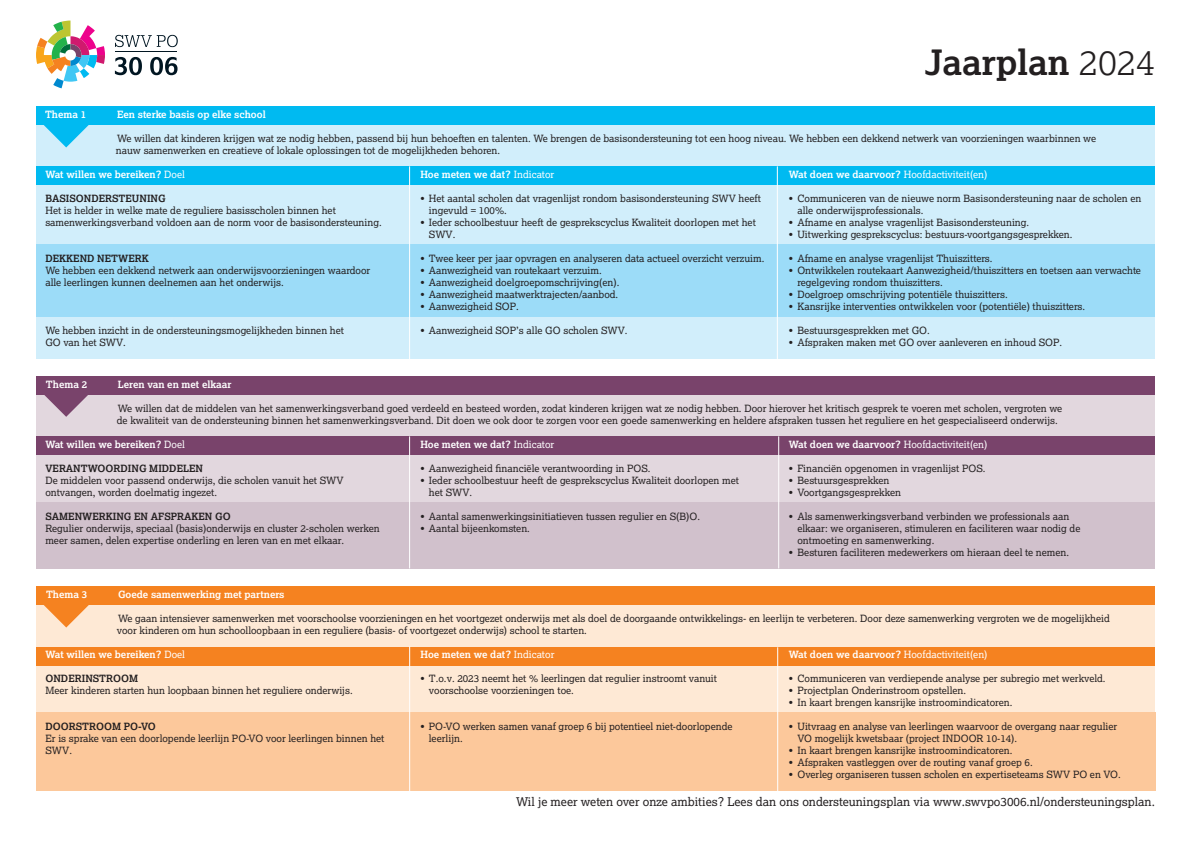
<style>
.page{position:relative;width:1191px;height:842px;background:#fff}
.page>*{position:absolute;margin:0;border:0;box-sizing:border-box;transform-origin:0 0}
.t1{font:700 35px "Lexia";color:#231f20}
.t2{font:12px "Lexia";color:#231f20}
.t3{font:10px/12px "Lexia";color:#231f20}
.t4{font:700 10px "Lexia";color:#fff}
.t5{font:10px "Lexia";color:#fff}
.t6{font:700 10px "Lexia";color:#231f20}
.s1{font-weight:300}
.s2{font-weight:400}
.s3{font-weight:700}
</style>
<div class="page">
<div style="left:36px;top:113px;width:1119px;height:245px;background:#d1eefb"></div>
<div style="left:36px;top:166px;width:1119px;height:18px;background:#00baf1"></div>
<div style="left:36px;top:106px;width:1119px;height:18px;background:#00baf1"></div>
<div style="left:36px;top:244px;width:1119px;height:72px;background:#9cdcf8"></div>
<hr style="left:777px;top:166px;width:1px;height:195px;background:#fff">
<hr style="left:409px;top:166px;width:1px;height:195px;background:#fff">
<div style="left:36px;top:394px;width:1119px;height:162px;background:#e2d7de"></div>
<div style="left:36px;top:502px;width:1119px;height:66px;background:#d1c1cc"></div>
<div style="left:36px;top:436px;width:1118px;height:19px;background:#79436b"></div>
<div style="left:36px;top:376px;width:1119px;height:18px;background:#79436b"></div>
<hr style="left:778px;top:436px;width:1px;height:132px;background:#fff">
<hr style="left:409px;top:436px;width:1px;height:132px;background:#fff">
<div style="left:36px;top:598px;width:1119px;height:186px;background:#fee9d5"></div>
<div style="left:36px;top:712px;width:1119px;height:78px;background:#fcc89b"></div>
<div style="left:36px;top:586px;width:1119px;height:18px;background:#f58220"></div>
<div style="left:36px;top:647px;width:1119px;height:18px;background:#f58220"></div>
<hr style="left:409px;top:646px;width:1px;height:163px;background:#fff">
<hr style="left:777px;top:647px;width:1px;height:180px;background:#fff">
<svg style="left:36px;top:21px;width:69px;height:67px"></svg>
<svg style="left:115px;top:57px;width:27px;height:18px"></svg>
<svg style="left:150px;top:57px;width:27px;height:18px"></svg>
<svg style="left:115px;top:35px;width:63px;height:12px"></svg>
<hr style="left:115px;top:52px;width:62px;height:1px;background:#011622">
<svg style="left:43px;top:124px;width:46px;height:23px"></svg>
<svg style="left:43px;top:394px;width:46px;height:23px"></svg>
<svg style="left:43px;top:604px;width:46px;height:23px"></svg>
<p class="t1" style="left:925px;top:40px;width:232px">Jaarplan <span class="s1">2024</span></p>
<p class="t4" style="left:45px;top:108px;width:43px">Thema 1</p>
<p class="t4" style="left:117px;top:108px;width:150px">Een sterke basis op elke school</p>
<p class="t3" style="left:116px;top:132px;width:981px">We willen dat kinderen krijgen wat ze nodig hebben, passend bij hun behoeften en talenten. We brengen de basisondersteuning tot een hoog niveau. We hebben een dekkend netwerk van voorzieningen waarbinnen we nauw samenwerken en creatieve of lokale oplossingen tot de mogelijkheden behoren.</p>
<p class="t4" style="left:420px;top:168px;width:135px">Hoe meten we dat? <span class="s2">Indicator</span></p>
<p class="t3" style="left:429px;top:192px;width:334px;text-indent:-9px">• Het aantal scholen dat vragenlijst rondom basisondersteuning SWV heeft ingevuld = 100%.</p>
<p class="t3" style="left:429px;top:216px;width:328px;text-indent:-9px">• Ieder schoolbestuur heeft de gesprekscyclus Kwaliteit doorlopen met het<br>SWV.</p>
<p class="t3" style="left:420px;top:252px;width:345px">• Twee keer per jaar opvragen en analyseren data actueel overzicht verzuim.</p>
<p class="t3" style="left:420px;top:264px;width:183px">• Aanwezigheid van routekaart verzuim.</p>
<p class="t3" style="left:420px;top:276px;width:200px">• Aanwezigheid doelgroepomschrijving(en).</p>
<p class="t3" style="left:420px;top:288px;width:199px">• Aanwezigheid maatwerktrajecten/aanbod.</p>
<p class="t3" style="left:420px;top:300px;width:100px">• Aanwezigheid SOP.</p>
<p class="t3" style="left:420px;top:324px;width:209px">• Aanwezigheid SOP’s alle GO scholen SWV.</p>
<p class="t5" style="left:789px;top:168px;width:200px"><span class="s3">Wat doen we daarvoor?</span> Hoofdactiviteit(en)</p>
<p class="t3" style="left:797px;top:192px;width:345px;text-indent:-9px">• Communiceren van de nieuwe norm Basisondersteuning naar de scholen en alle onderwijsprofessionals.</p>
<p class="t3" style="left:789px;top:216px;width:242px">• Afname en analyse vragenlijst Basisondersteuning.</p>
<p class="t3" style="left:789px;top:228px;width:285px">• Uitwerking gesprekscyclus: bestuurs-voortgangsgesprekken.</p>
<p class="t3" style="left:789px;top:252px;width:205px">• Afname en analyse vragenlijst Thuiszitters.</p>
<p class="t3" style="left:797px;top:264px;width:345px;text-indent:-9px">• Ontwikkelen routekaart Aanwezigheid/thuiszitters en toetsen aan verwachte regelgeving rondom thuiszitters.</p>
<p class="t3" style="left:789px;top:288px;width:220px">• Doelgroep omschrijving potentiële thuiszitters.</p>
<p class="t3" style="left:789px;top:300px;width:298px">• Kansrijke interventies ontwikkelen voor (potentiële) thuiszitters.</p>
<p class="t3" style="left:789px;top:324px;width:142px">• Bestuursgesprekken met GO.</p>
<p class="t3" style="left:789px;top:336px;width:275px">• Afspraken maken met GO over aanleveren en inhoud SOP.</p>
<p class="t4" style="left:45px;top:168px;width:141px">Wat willen we bereiken? <span class="s2">Doel</span></p>
<p class="t6" style="left:45px;top:192px;width:122px">BASISONDERSTEUNING</p>
<p class="t3" style="left:45px;top:204px;width:338px">Het is helder in welke mate de reguliere basisscholen binnen het samenwerkingsverband voldoen aan de norm voor de basisondersteuning.</p>
<p class="t6" style="left:45px;top:252px;width:105px">DEKKEND NETWERK</p>
<p class="t3" style="left:45px;top:264px;width:326px">We hebben een dekkend netwerk aan onderwijsvoorzieningen waardoor alle leerlingen kunnen deelnemen aan het onderwijs.</p>
<p class="t3" style="left:45px;top:324px;width:300px">We hebben inzicht in de ondersteuningsmogelijkheden binnen het<br>GO van het SWV.</p>
<p class="t4" style="left:46px;top:378px;width:43px">Thema 2</p>
<p class="t4" style="left:118px;top:378px;width:115px">Leren van en met elkaar</p>
<p class="t3" style="left:117px;top:402px;width:947px">We willen dat de middelen van het samenwerkingsverband goed verdeeld en besteed worden, zodat kinderen krijgen wat ze nodig hebben. Door hierover het kritisch gesprek te voeren met scholen, vergroten we de kwaliteit van de ondersteuning binnen het samenwerkingsverband. Dit doen we ook door te zorgen voor een goede samenwerking en heldere afspraken tussen het reguliere en het gespecialiseerd onderwijs.</p>
<p class="t4" style="left:420px;top:438px;width:135px">Hoe meten we dat? <span class="s2">Indicator</span></p>
<p class="t3" style="left:420px;top:462px;width:232px">• Aanwezigheid financiële verantwoording in POS.</p>
<p class="t3" style="left:429px;top:474px;width:312px;text-indent:-9px">• Ieder schoolbestuur heeft de gesprekscyclus Kwaliteit doorlopen met het SWV.</p>
<p class="t3" style="left:420px;top:510px;width:281px">• Aantal samenwerkingsinitiatieven tussen regulier en S(B)O.</p>
<p class="t3" style="left:420px;top:522px;width:111px">• Aantal bijeenkomsten.</p>
<p class="t5" style="left:789px;top:438px;width:200px"><span class="s3">Wat doen we daarvoor?</span> Hoofdactiviteit(en)</p>
<p class="t3" style="left:789px;top:462px;width:198px">• Financiën opgenomen in vragenlijst POS.</p>
<p class="t3" style="left:789px;top:474px;width:102px">• Bestuursgesprekken</p>
<p class="t3" style="left:789px;top:486px;width:114px">• Voortgangsgesprekken</p>
<p class="t3" style="left:797px;top:510px;width:284px;text-indent:-9px">• Als samenwerkingsverband verbinden we professionals aan elkaar: we organiseren, stimuleren en faciliteren waar nodig de ontmoeting en samenwerking.</p>
<p class="t3" style="left:789px;top:546px;width:282px">• Besturen faciliteren medewerkers om hieraan deel te nemen.</p>
<p class="t4" style="left:45px;top:438px;width:141px">Wat willen we bereiken? <span class="s2">Doel</span></p>
<p class="t6" style="left:45px;top:462px;width:159px">VERANTWOORDING MIDDELEN</p>
<p class="t3" style="left:45px;top:474px;width:300px">De middelen voor passend onderwijs, die scholen vanuit het SWV ontvangen, worden doelmatig ingezet.</p>
<p class="t6" style="left:45px;top:510px;width:187px">SAMENWERKING EN AFSPRAKEN GO</p>
<p class="t3" style="left:45px;top:522px;width:336px">Regulier onderwijs, speciaal (basis)onderwijs en cluster 2-scholen werken meer samen, delen expertise onderling en leren van en met elkaar.</p>
<p class="t4" style="left:46px;top:588px;width:43px">Thema 3</p>
<p class="t4" style="left:118px;top:588px;width:168px">Goede samenwerking met partners</p>
<p class="t3" style="left:117px;top:612px;width:994px">We gaan intensiever samenwerken met voorschoolse voorzieningen en het voortgezet onderwijs met als doel de doorgaande ontwikkelings- en leerlijn te verbeteren. Door deze samenwerking vergroten we de mogelijkheid voor kinderen om hun schoolloopbaan in een reguliere (basis- of voortgezet onderwijs) school te starten.</p>
<p class="t4" style="left:420px;top:648px;width:135px">Hoe meten we dat? <span class="s2">Indicator</span></p>
<p class="t3" style="left:429px;top:672px;width:290px;text-indent:-9px">• T.o.v. 2023 neemt het % leerlingen dat regulier instroomt vanuit voorschoolse voorzieningen toe.</p>
<p class="t3" style="left:429px;top:720px;width:305px;text-indent:-9px">• PO-VO werken samen vanaf groep 6 bij potentieel niet-doorlopende leerlijn.</p>
<p class="t5" style="left:789px;top:648px;width:200px"><span class="s3">Wat doen we daarvoor?</span> Hoofdactiviteit(en)</p>
<p class="t3" style="left:789px;top:672px;width:318px">• Communiceren van verdiepende analyse per subregio met werkveld.</p>
<p class="t3" style="left:789px;top:684px;width:179px">• Projectplan Onderinstroom opstellen.</p>
<p class="t3" style="left:789px;top:696px;width:225px">• In kaart brengen kansrijke instroomindicatoren.</p>
<p class="t3" style="left:797px;top:720px;width:321px;text-indent:-9px">• Uitvraag en analyse van leerlingen waarvoor de overgang naar regulier<br>VO mogelijk kwetsbaar (project INDOOR 10-14).</p>
<p class="t3" style="left:789px;top:744px;width:225px">• In kaart brengen kansrijke instroomindicatoren.</p>
<p class="t3" style="left:789px;top:756px;width:245px">• Afspraken vastleggen over de routing vanaf groep 6.</p>
<p class="t3" style="left:789px;top:768px;width:333px">• Overleg organiseren tussen scholen en expertiseteams SWV PO en VO.</p>
<p class="t4" style="left:45px;top:648px;width:141px">Wat willen we bereiken? <span class="s2">Doel</span></p>
<p class="t6" style="left:45px;top:672px;width:94px">ONDERINSTROOM</p>
<p class="t3" style="left:45px;top:684px;width:309px">Meer kinderen starten hun loopbaan binnen het reguliere onderwijs.</p>
<p class="t6" style="left:45px;top:720px;width:112px">DOORSTROOM PO-VO</p>
<p class="t3" style="left:45px;top:732px;width:340px">Er is sprake van een doorlopende leerlijn PO-VO voor leerlingen binnen het<br>SWV.</p>
<p class="t2" style="left:516px;top:794px;width:640px">Wil je meer weten over onze ambities? Lees dan ons ondersteuningsplan via www.swvpo3006.nl/ondersteuningsplan.</p>
</div>
